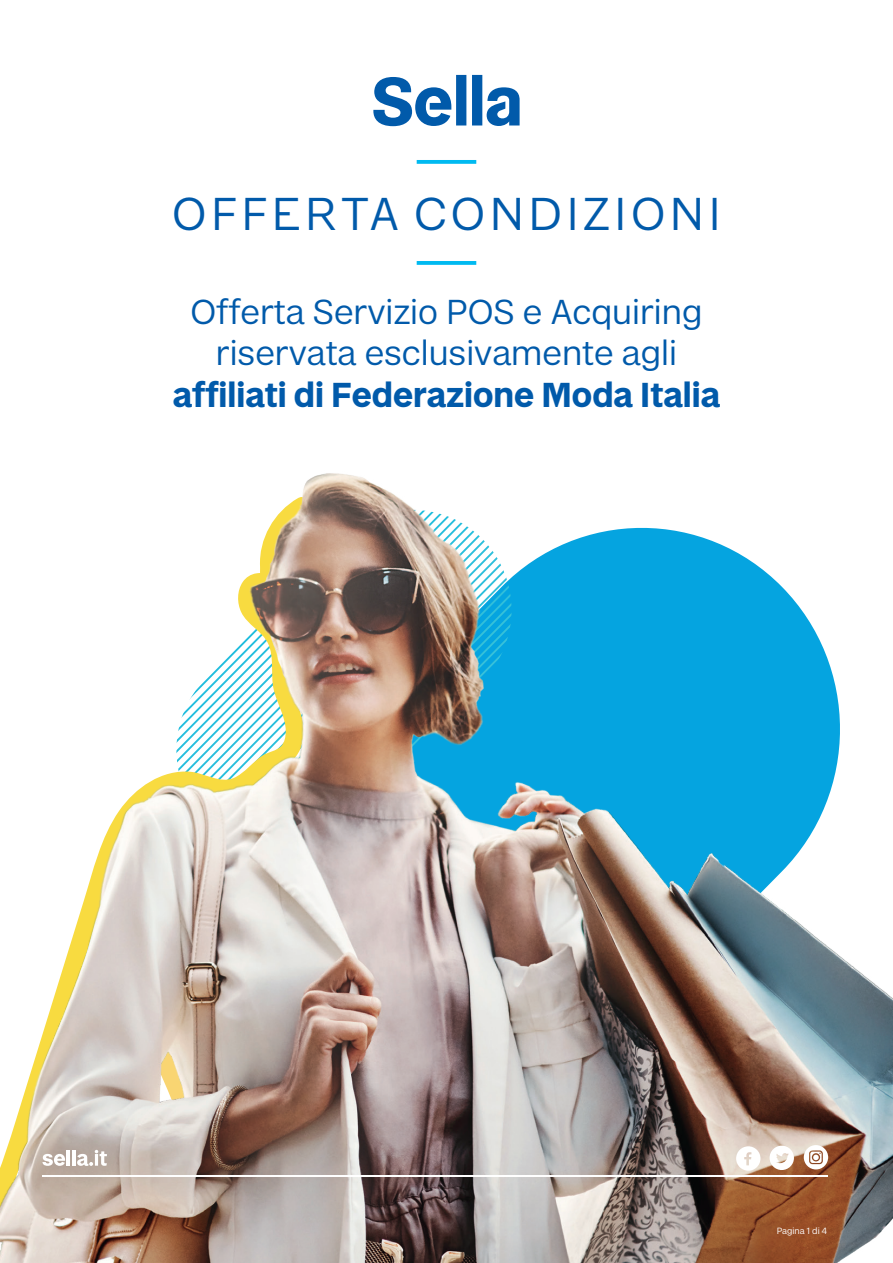
<style>
.page{position:relative;width:893px;height:1263px;background:#fff}
.page>*{position:absolute;margin:0;border:0;box-sizing:border-box;transform-origin:0 0}
.t1{font:45.9px "Sella";letter-spacing:.1em;color:#015aaa}
.t2{font:34.5px/41.4px "Sella";color:#015aaa;text-align:center}
.t3{font:700 34.5px "Sella";color:#015aaa}
.t4{font:9px "Sella";color:#fff}
</style>
<div class="page">
<svg style="left:417px;top:261px;width:59px;height:4px"></svg>
<svg style="left:373px;top:75px;width:147px;height:51px"></svg>
<svg style="left:417px;top:160px;width:59px;height:4px"></svg>
<img style="left:0;top:473px;width:893px;height:790px">
<svg style="left:736px;top:1146px;width:24px;height:25px"></svg>
<svg style="left:770px;top:1146px;width:24px;height:24px"></svg>
<svg style="left:42px;top:1154px;width:23px;height:12px"></svg>
<hr style="left:67px;top:1150px;width:3px;height:16px;background:#fff">
<hr style="left:72px;top:1150px;width:3px;height:16px;background:#fff">
<svg style="left:77px;top:1150px;width:30px;height:16px"></svg>
<hr style="left:42px;top:1175px;width:785px;height:1px;background:#fff">
<svg style="left:804px;top:1145px;width:24px;height:24px"></svg>
<h1 class="t1" style="left:172px;top:185px;width:550px">OFFERTA CONDIZIONI</h1>
<p class="t2" style="left:191px;top:290px;width:513px">Offerta Servizio POS e Acquiring riservata esclusivamente agli</p>
<p class="t3" style="left:173px;top:372px;width:549px">affiliati di Federazione Moda Italia</p>
<p class="t4" style="left:777px;top:1225px;width:52px">Pagina 1 di 4</p>
</div>
